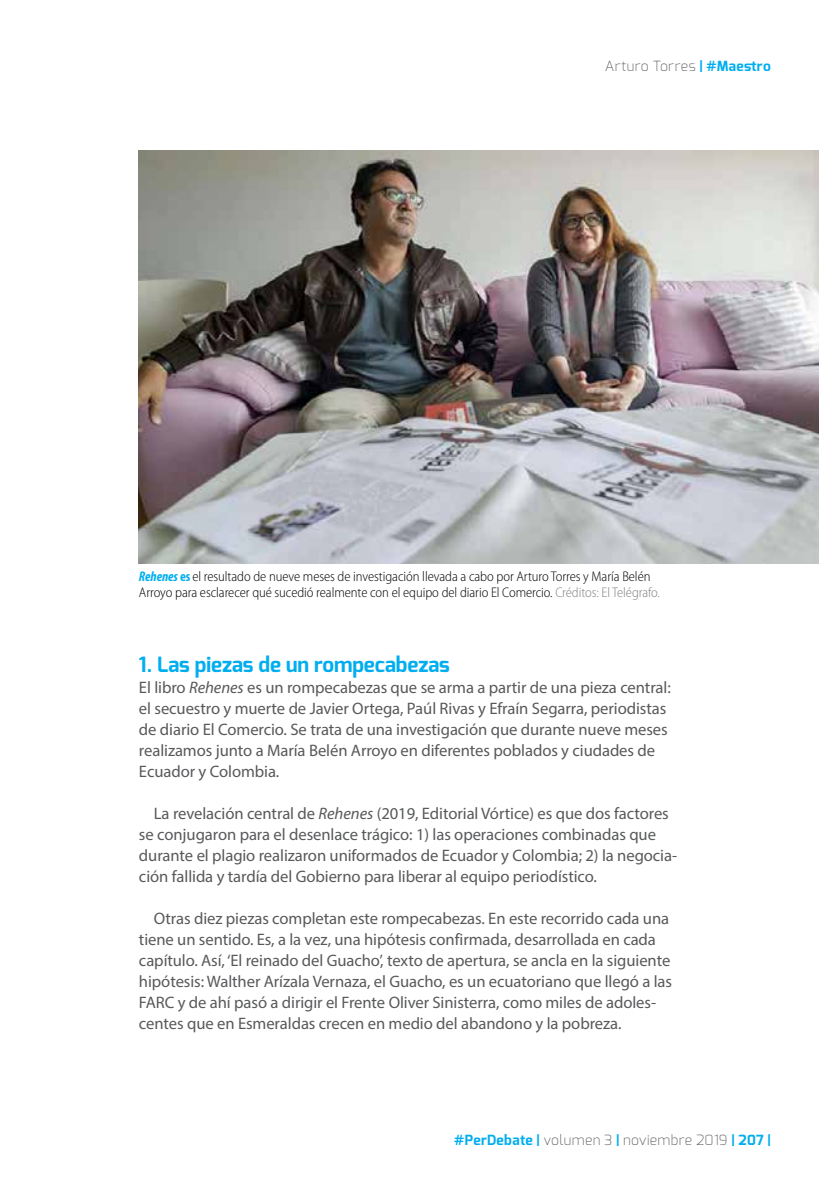
<style>
.page{position:relative;width:819px;height:1191px;background:#fff}
.page>*{position:absolute;margin:0;border:0;box-sizing:border-box;transform-origin:0 0}
.t1{font:700 21px "Exo";letter-spacing:-.005em;color:#00aeef}
.t2{font:16.62px/21px "Myriad Pro";letter-spacing:-.005em;color:#58595b}
.t3{font:300 semi-condensed 14px/15.8px "Myriad Pro";letter-spacing:-.005em;color:#000}
.t4{font:200 14px "Exo";letter-spacing:.02em;color:#58595b}
.s1{font-weight:700;color:#00aeef}
.s2{font-weight:700;font-style:italic;font-stretch:condensed;color:#00aeef}
.s3{font-weight:700;font-stretch:condensed;color:#00aeef}
.s4{color:#808285}
.s5{font-style:italic}
</style>
<div class="page">
<img style="left:139px;top:150px;width:680px;height:414px">
<p class="t4" style="left:605px;top:57px;width:167px">Arturo Torres <span class="s1">| #Maestro</span></p>
<p class="t3" style="left:139px;top:569px;width:522px"><span class="s2">Rehenes</span> <span class="s3">es</span> el resultado de nueve meses de investigación llevada a cabo por Arturo Torres y María Belén<br>Arroyo para esclarecer qué sucedió realmente con el equipo del diario El Comercio. <span class="s4">Créditos: El Telégrafo.</span></p>
<p class="t1" style="left:139px;top:650px;width:312px">1. Las piezas de un rompecabezas</p>
<p class="t2" style="left:139px;top:676px;width:533px">El libro <span class="s5">Rehenes</span> es un rompecabezas que se arma a partir de una pieza central: el secuestro y muerte de Javier Ortega, Paúl Rivas y Efraín Segarra, periodistas de diario El Comercio. Se trata de una investigación que durante nueve meses realizamos junto a María Belén Arroyo en diferentes poblados y ciudades de Ecuador y Colombia.</p>
<p class="t2" style="left:139px;top:802px;width:539px;text-indent:15px">La revelación central de <span class="s5">Rehenes</span> (2019, Editorial Vórtice) es que dos factores se conjugaron para el desenlace trágico: 1) las operaciones combinadas que durante el plagio realizaron uniformados de Ecuador y Colombia; 2) la negocia&shy;ción fallida y tardía del Gobierno para liberar al equipo periodístico.</p>
<p class="t2" style="left:139px;top:907px;width:534px;text-indent:15px">Otras diez piezas completan este rompecabezas. En este recorrido cada una tiene un sentido. Es, a la vez, una hipótesis confirmada, desarrollada en cada capítulo. Así, ‘El reinado del Guacho’, texto de apertura, se ancla en la siguiente hipótesis: Walther Arízala Vernaza, el Guacho, es un ecuatoriano que llegó a las FARC y de ahí pasó a dirigir el Frente Oliver Sinisterra, como miles de adoles&shy;centes que en Esmeraldas crecen en medio del abandono y la pobreza.</p>
<p class="t4" style="left:454px;top:1131px;width:318px"><span class="s1">#PerDebate |</span> volumen 3 <span class="s1">|</span> noviembre 2019 <span class="s1">| 207 |</span></p>
</div>
